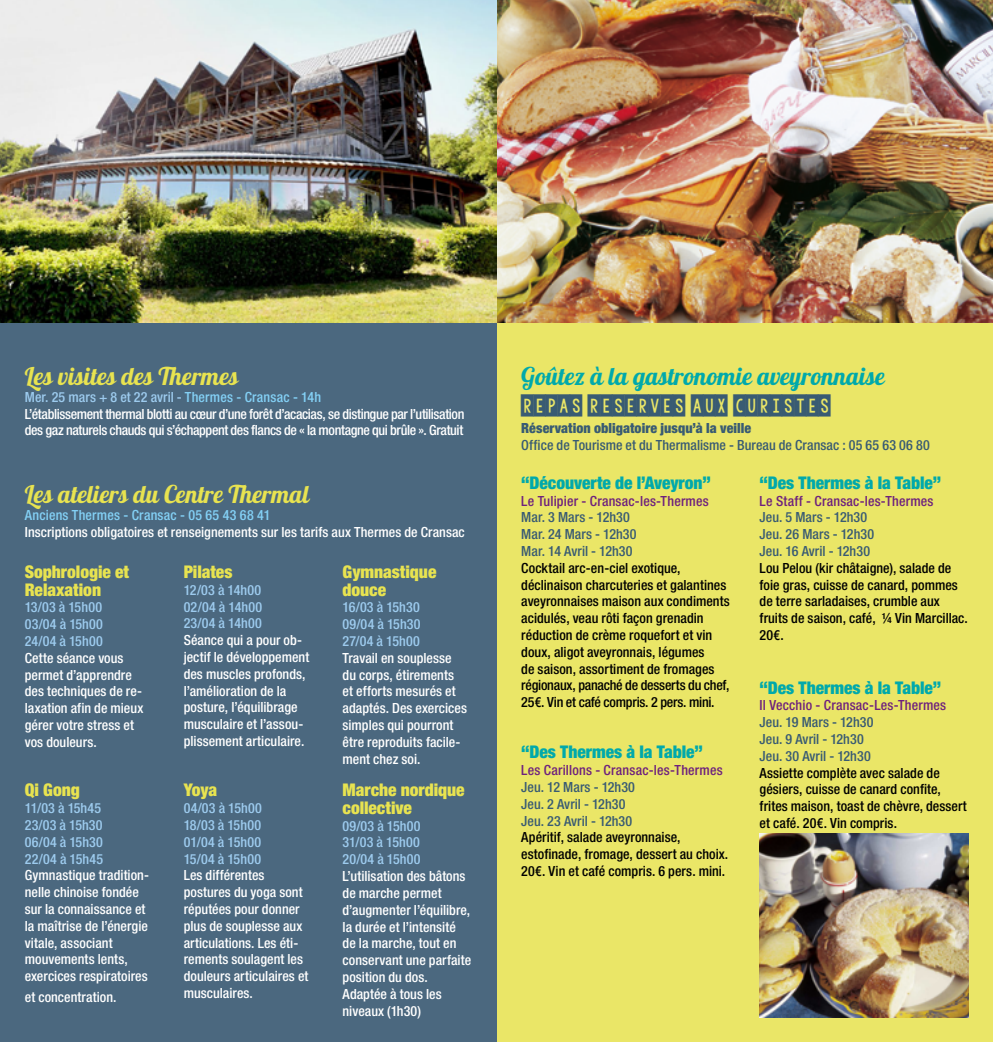
<style>
.page{position:relative;width:993px;height:1042px;background:#fff}
.page>*{position:absolute;margin:0;border:0;box-sizing:border-box;transform-origin:0 0}
.t1{font:29.75px "KG Defying Gravity";letter-spacing:-.01em;color:#395b73}
.t2{font:24.5px "Lobster 1.4";letter-spacing:.02em;color:#e8e350}
.t3{font:24.5px "Lobster 1.4";color:#00a9ab}
.t4{font:900 condensed 17.5px "Helvetica Neue";letter-spacing:-.005em;color:#00a9ab}
.t5{font:900 condensed 17.5px/17.5px "Helvetica Neue";letter-spacing:-.005em;color:#e8e350}
.t6{font:500 condensed 14px/16.8px "Helvetica Neue";color:#fff}
.t7{font:500 condensed 14px/16.8px "Helvetica Neue";color:#000}
.t8{font:500 condensed 14px/16.8px "Helvetica Neue";color:#395b73}
.t9{font:500 condensed 14px/16.8px "Helvetica Neue";letter-spacing:.015em;color:#9dcbee;text-align:justify}
.t10{font:500 condensed 14px/16.8px "Helvetica Neue";letter-spacing:-.025em;color:#fff}
.t11{font:500 condensed 14px "Helvetica Neue";letter-spacing:.015em;color:#6e217d}
.t12{font:900 condensed 14px "Helvetica Neue";color:#395b73}
.t13{font:500 condensed 14px "Helvetica Neue";letter-spacing:.015em;color:#83d0f5}
.s1{color:#9dcbee}
.s2{color:#83d0f5}
</style>
<div class="page">
<div style="left:496px;top:0;width:496px;height:1042px;background:#eae667"></div>
<img style="left:496px;top:0;width:496px;height:322px">
<img style="left:0;top:0;width:496px;height:1042px">
<img style="left:759px;top:833px;width:208px;height:184px">
<h2 class="t2" style="left:25px;top:360px;width:213px">Les visites des Thermes</h2>
<p class="t10" style="left:25px;top:388px;width:441px"><span class="s1">Mer. 25 mars + 8 et 22 avril -</span> <span class="s2">Thermes - Cransac - 14h<br></span>L’établissement thermal blotti au cœur d’une forêt d’acacias, se distingue par l’utilisation des gaz naturels chauds qui s’échappent des flancs de « la montagne qui brûle ». Gratuit</p>
<h2 class="t2" style="left:25px;top:479px;width:284px">Les ateliers du Centre Thermal</h2>
<p class="t13" style="left:25px;top:507px;width:247px">Anciens Thermes - Cransac - 05 65 43 68 41</p>
<p class="t6" style="left:25px;top:523px;width:441px">Inscriptions obligatoires et renseignements sur les tarifs aux Thermes de Cransac</p>
<p class="t5" style="left:25px;top:563px;width:106px">Sophrologie et<br>Relaxation</p>
<p class="t9" style="left:25px;top:599px;width:80px">13/03 à 15h00<br>03/04 à 15h00<br>24/04 à 15h00</p>
<p class="t6" style="left:25px;top:649px;width:120px">Cette séance vous permet d’apprendre des techniques de re&shy;laxation afin de mieux gérer votre stress et vos douleurs.</p>
<p class="t5" style="left:342px;top:563px;width:95px">Gymnastique douce</p>
<p class="t9" style="left:342px;top:599px;width:79px">16/03 à 15h30<br>09/04 à 15h30<br>27/04 à 15h00</p>
<p class="t6" style="left:342px;top:649px;width:126px">Travail en souplesse du corps, étirements et efforts mesurés et adaptés. Des exercices simples qui pourront être reproduits facile&shy;ment chez soi.</p>
<p class="t5" style="left:184px;top:563px;width:50px">Pilates</p>
<p class="t9" style="left:184px;top:581px;width:80px">12/03 à 14h00<br>02/04 à 14h00<br>23/04 à 14h00</p>
<p class="t6" style="left:184px;top:632px;width:127px">Séance qui a pour ob&shy;jectif le développement des muscles profonds, l’amélioration de la posture, l’équilibrage musculaire et l’assou&shy;plissement articulaire.</p>
<p class="t5" style="left:25px;top:781px;width:56px">Qi Gong</p>
<p class="t9" style="left:25px;top:799px;width:80px;text-align:left">11/03 à 15h45<br>23/03 à 15h30<br>06/04 à 15h30<br>22/04 à 15h45</p>
<p class="t6" style="left:25px;top:867px;width:126px">Gymnastique tradition&shy;nelle chinoise fondée sur la connaissance et la maîtrise de l’énergie vitale, associant mouvements lents, exercices respiratoires</p>
<p class="t6" style="left:25px;top:988px;width:93px">et concentration.</p>
<p class="t5" style="left:184px;top:781px;width:35px">Yoya</p>
<p class="t9" style="left:184px;top:799px;width:80px">04/03 à 15h00<br>18/03 à 15h00<br>01/04 à 15h00<br>15/04 à 15h00</p>
<p class="t6" style="left:184px;top:867px;width:126px">Les différentes postures du yoga sont réputées pour donner plus de souplesse aux articulations. Les éti&shy;rements soulagent les douleurs articulaires et musculaires.</p>
<p class="t5" style="left:342px;top:781px;width:124px">Marche nordique collective</p>
<p class="t9" style="left:342px;top:817px;width:79px">09/03 à 15h00<br>31/03 à 15h00<br>20/04 à 15h00</p>
<p class="t6" style="left:342px;top:867px;width:130px">L’utilisation des bâtons de marche permet d’augmenter l’équilibre, la durée et l’intensité de la marche, tout en conservant une parfaite position du dos.<br>Adaptée à tous les niveaux (1h30)</p>
<h2 class="t3" style="left:521px;top:360px;width:364px">Goûtez à la gastronomie aveyronnaise</h2>
<h1 class="t1" style="left:521px;top:387px;width:311px">REPAS RÉSERVÉS AUX CURISTES</h1>
<p class="t12" style="left:521px;top:420px;width:231px">Réservation obligatoire jusqu’à la veille</p>
<p class="t8" style="left:521px;top:437px;width:410px">Office de Tourisme et du Thermalisme - Bureau de Cransac : 05 65 63 06 80</p>
<p class="t4" style="left:521px;top:472px;width:191px">“Découverte de l’Aveyron”</p>
<p class="t11" style="left:521px;top:492px;width:189px">Le Tulipier - Cransac-les-Thermes</p>
<p class="t8" style="left:521px;top:509px;width:117px">Mar. 3 Mars - 12h30<br>Mar. 24 Mars - 12h30<br>Mar. 14 Avril - 12h30</p>
<p class="t7" style="left:521px;top:559px;width:210px">Cocktail arc-en-ciel exotique, déclinaison charcuteries et galantines aveyronnaises maison aux condiments acidulés, veau rôti façon grenadin réduction de crème roquefort et vin doux, aligot aveyronnais, légumes<br>de saison, assortiment de fromages régionaux, panaché de desserts du chef, 25€. Vin et café compris. 2 pers. mini.</p>
<p class="t4" style="left:521px;top:741px;width:183px">“Des Thermes à la Table”</p>
<p class="t11" style="left:521px;top:762px;width:203px">Les Carillons - Cransac-les-Thermes</p>
<p class="t8" style="left:521px;top:778px;width:115px">Jeu. 12 Mars - 12h30<br>Jeu. 2 Avril - 12h30<br>Jeu. 23 Avril - 12h30</p>
<p class="t7" style="left:521px;top:829px;width:208px">Apéritif, salade aveyronnaise, estofinade, fromage, dessert au choix.<br>20€. Vin et café compris. 6 pers. mini.</p>
<p class="t4" style="left:759px;top:472px;width:183px">“Des Thermes à la Table”</p>
<p class="t11" style="left:759px;top:492px;width:175px">Le Staff - Cransac-les-Thermes</p>
<p class="t8" style="left:759px;top:509px;width:116px">Jeu. 5 Mars - 12h30<br>Jeu. 26 Mars - 12h30<br>Jeu. 16 Avril - 12h30</p>
<p class="t7" style="left:759px;top:559px;width:210px">Lou Pelou (kir châtaigne), salade de foie gras, cuisse de canard, pommes de terre sarladaises, crumble aux fruits de saison, café, ¼ Vin Marcillac.<br>20€.</p>
<p class="t4" style="left:759px;top:676px;width:183px">“Des Thermes à la Table”</p>
<p class="t11" style="left:759px;top:697px;width:188px">Il Vecchio - Cransac-Les-Thermes</p>
<p class="t8" style="left:759px;top:713px;width:115px">Jeu. 19 Mars - 12h30<br>Jeu. 9 Avril - 12h30<br>Jeu. 30 Avril - 12h30</p>
<p class="t7" style="left:759px;top:764px;width:209px">Assiette complète avec salade de gésiers, cuisse de canard confite, frites maison, toast de chèvre, dessert et café. 20€. Vin compris.</p>
</div>
